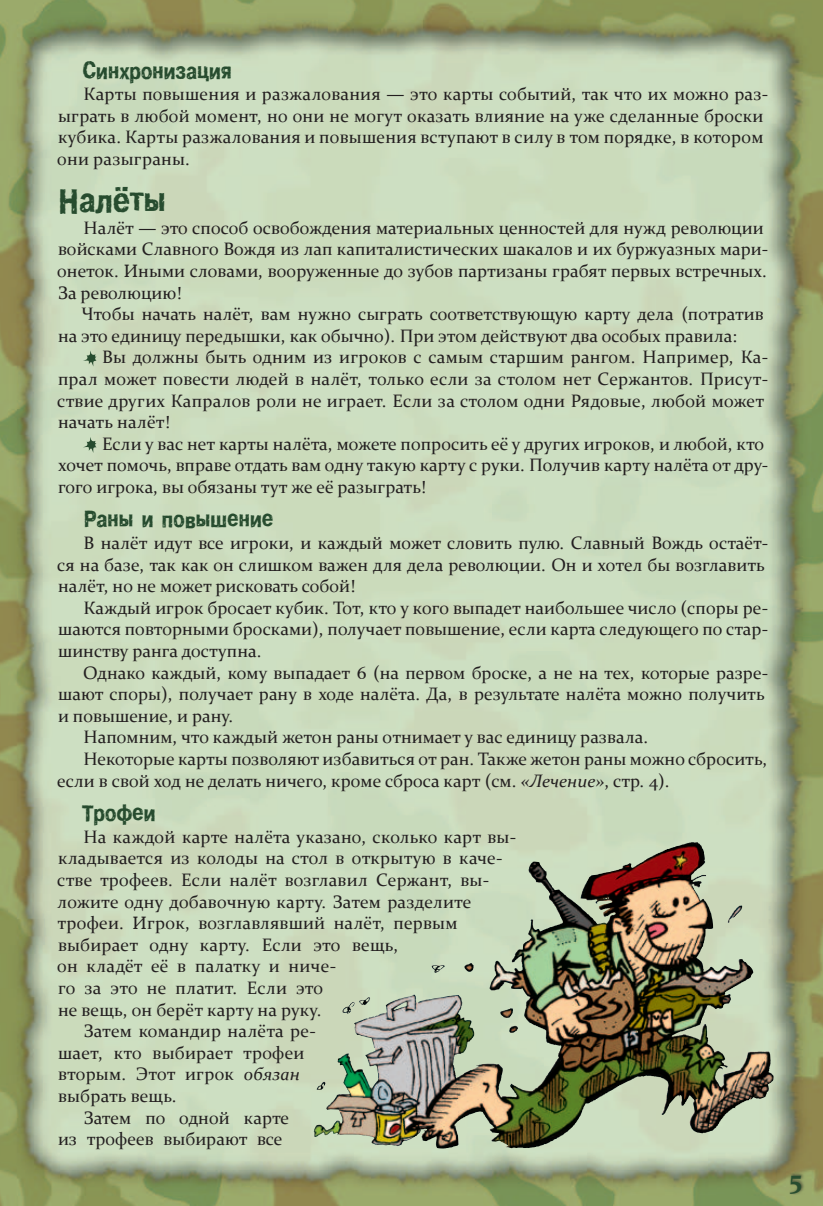
<style>
.page{position:relative;width:823px;height:1206px;background:#fff}
.page>*{position:absolute;margin:0;border:0;box-sizing:border-box;transform-origin:0 0}
.t1{font:40.5px "Crash C";color:#274c2f}
.t2{font:27px "Crash C";color:#274c2f}
.t3{font:700 27px "Constantia";color:#274c2f}
.t4{font:18px/21.6px "Constantia";color:#231f20}
.s1{font-style:italic}
</style>
<div class="page">
<img style="left:0;top:0;width:823px;height:1205px">
<div style="left:789px;top:1171px;width:16px;height:23px;background:#231f20;opacity:.6"></div>
<svg style="left:83px;top:350px;width:14px;height:16px"></svg>
<svg style="left:83px;top:437px;width:14px;height:16px"></svg>
<img style="left:580px;top:842px;width:114px;height:68px">
<h2 class="t2" style="left:83px;top:57px;width:150px">Синхронизация</h2>
<p class="t4" style="left:57px;top:82px;width:712px;text-indent:26px">Карты повышения и разжалования — это карты событий, так что их можно раз&shy;ыграть в любой момент, но они не могут оказать влияние на уже сделанные броски кубика. Карты разжалования и повышения вступают в силу в том порядке, в котором они разыграны.</p>
<h1 class="t1" style="left:59px;top:180px;width:109px">Налёты</h1>
<p class="t4" style="left:57px;top:216px;width:712px;text-indent:26px">Налёт — это способ освобождения материальных ценностей для нужд революции войсками Славного Вождя из лап капиталистических шакалов и их буржуазных мари&shy;онеток. Иными словами, вооруженные до зубов партизаны грабят первых встречных.<br>За революцию!</p>
<p class="t4" style="left:58px;top:302px;width:707px;text-indent:24px">Чтобы начать налёт, вам нужно сыграть соответствующую карту дела (потратив на это единицу передышки, как обычно). При этом действуют два особых правила:</p>
<p class="t4" style="left:57px;top:345px;width:712px;text-indent:45px">Вы должны быть одним из игроков с самым старшим рангом. Например, Ка&shy;прал может повести людей в налёт, только если за столом нет Сержантов. Присут&shy;ствие других Капралов роли не играет. Если за столом одни Рядовые, любой может начать налёт!</p>
<p class="t4" style="left:58px;top:432px;width:712px;text-indent:44px">Если у вас нет карты налёта, можете попросить её у других игроков, и любой, кто хочет помочь, вправе отдать вам одну такую карту с руки. Получив карту налёта от дру&shy;гого игрока, вы обязаны тут же её разыграть!</p>
<h2 class="t2" style="left:84px;top:506px;width:191px">Раны и повышение</h2>
<p class="t4" style="left:57px;top:531px;width:712px;text-indent:26px">В налёт идут все игроки, и каждый может словить пулю. Славный Вождь остаёт&shy;ся на базе, так как он слишком важен для дела революции. Он и хотел бы возглавить налёт, но не может рисковать собой!</p>
<p class="t4" style="left:58px;top:596px;width:712px;text-align:justify;text-indent:26px">Каждый игрок бросает кубик. Тот, кто у кого выпадет наибольшее число (споры ре&shy;шаются повторными бросками), получает повышение, если карта следующего по стар&shy;шинству ранга доступна.</p>
<p class="t4" style="left:83px;top:661px;width:686px">Однако каждый, кому выпадает 6 (на первом броске, а не на тех, которые разре-</p>
<p class="t4" style="left:58px;top:682px;width:708px">шают споры), получает рану в ходе налёта. Да, в результате налёта можно получить</p>
<p class="t4" style="left:58px;top:704px;width:176px">и повышение, и рану.</p>
<p class="t4" style="left:84px;top:725px;width:566px">Напомним, что каждый жетон раны отнимает у вас единицу развала.</p>
<p class="t4" style="left:84px;top:747px;width:685px">Некоторые карты позволяют избавиться от ран. Также жетон раны можно сбросить,</p>
<p class="t4" style="left:57px;top:769px;width:614px">если в свой ход не делать ничего, кроме сброса карт (см. <span class="s1">«Лечение»</span>, стр. 4).</p>
<h2 class="t2" style="left:83px;top:799px;width:75px">Трофеи</h2>
<p class="t4" style="left:84px;top:825px;width:434px">На каждой карте налёта указано, сколько карт вы-</p>
<p class="t4" style="left:58px;top:846px;width:446px">кладывается из колоды на стол в открытую в каче-</p>
<p class="t4" style="left:57px;top:868px;width:433px">стве трофеев. Если налёт возглавил Сержант, вы-</p>
<p class="t4" style="left:57px;top:889px;width:416px">ложите одну добавочную карту. Затем разделите</p>
<p class="t4" style="left:58px;top:911px;width:401px">трофеи. Игрок, возглавлявший налёт, первым</p>
<p class="t4" style="left:58px;top:933px;width:342px">выбирает одну карту. Если это вещь,</p>
<p class="t4" style="left:57px;top:954px;width:280px">он кладёт её в палатку и ниче-</p>
<p class="t4" style="left:58px;top:976px;width:267px">го за это не платит. Если это</p>
<p class="t4" style="left:58px;top:997px;width:265px">не вещь, он берёт карту на руку.</p>
<p class="t4" style="left:84px;top:1019px;width:234px">Затем командир налёта ре-</p>
<p class="t4" style="left:58px;top:1041px;width:248px">шает, кто выбирает трофеи</p>
<p class="t4" style="left:58px;top:1062px;width:243px">вторым. Этот игрок <span class="s1">обязан</span></p>
<p class="t4" style="left:58px;top:1084px;width:120px">выбрать вещь.</p>
<p class="t4" style="left:84px;top:1105px;width:207px">Затем по одной карте</p>
<p class="t4" style="left:58px;top:1127px;width:226px">из трофеев выбирают все</p>
<h2 class="t3" style="left:789px;top:1160px;width:14px">5</h2>
</div>
